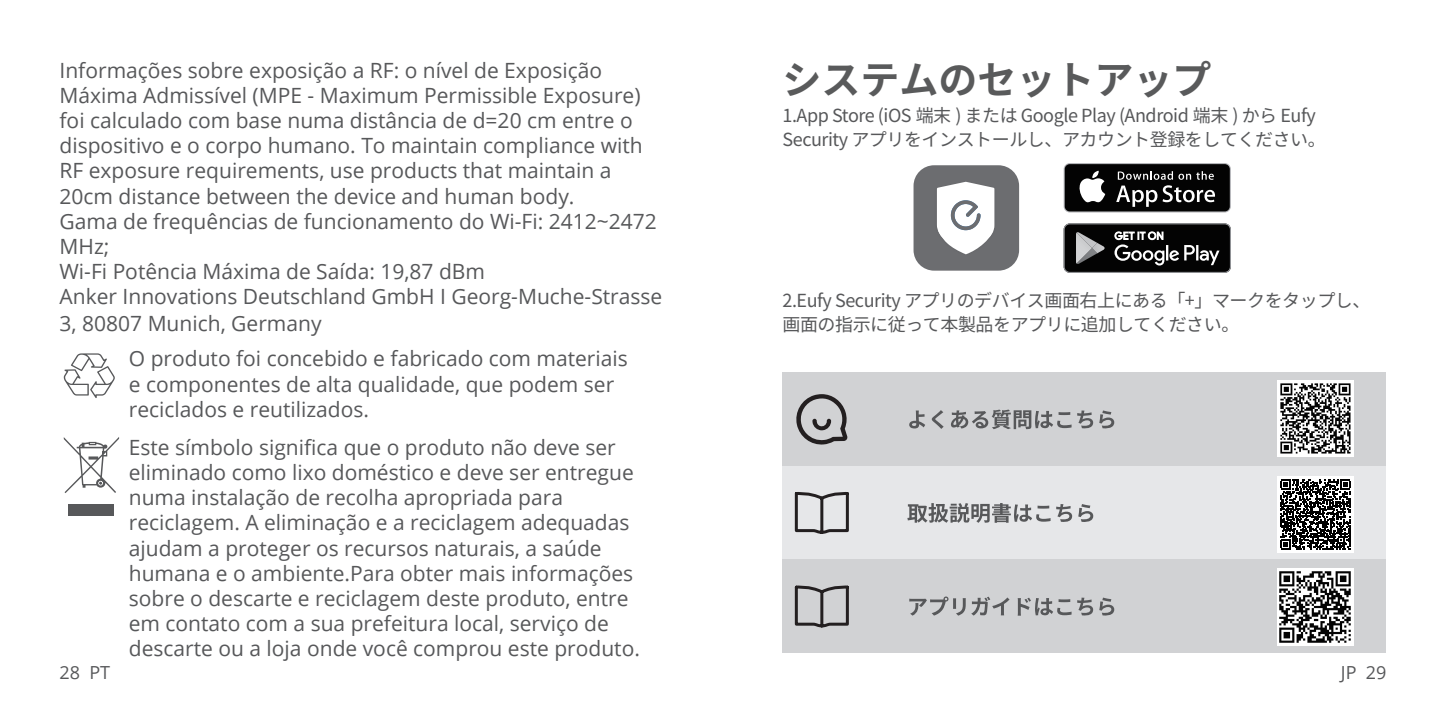
<style>
.page{position:relative;width:1446px;height:723px;background:#fff}
.page>*{position:absolute;margin:0;border:0;box-sizing:border-box;transform-origin:0 0}
.t1{font:700 39px "Noto Sans JP";color:#595a5b}
.t2{font:21px/25.2px "Open Sans";color:#57585a}
.t3{font:18px/24px "Noto Sans JP";letter-spacing:-.025em;color:#57585a}
.t4{font:18px "Open Sans";color:#57585a}
</style>
<div class="page">
<svg style="left:64px;top:353px;width:51px;height:45px"></svg>
<svg style="left:64px;top:437px;width:55px;height:56px"></svg>
<div style="left:69px;top:505px;width:45px;height:11px;background:#57585a"></div>
<svg style="left:1063px;top:163px;width:168px;height:49px"></svg>
<div style="left:1065px;top:164px;width:165px;height:47px;background:#030303;border-radius:5px"></div>
<svg style="left:1079px;top:171px;width:26px;height:31px"></svg>
<svg style="left:1116px;top:171px;width:99px;height:36px"></svg>
<svg style="left:1063px;top:223px;width:168px;height:50px;background:#313131"></svg>
<svg style="left:913px;top:165px;width:106px;height:106px"></svg>
<div style="left:782px;top:372px;width:604px;height:94px;background:#d1d2d4"></div>
<div style="left:782px;top:466px;width:604px;height:94px;background:#e6e7e9"></div>
<div style="left:782px;top:560px;width:604px;height:93px;background:#d1d2d4"></div>
<svg style="left:796px;top:394px;width:52px;height:51px"></svg>
<svg style="left:909px;top:410px;width:16px;height:18px"></svg>
<svg style="left:931px;top:410px;width:12px;height:19px"></svg>
<svg style="left:951px;top:409px;width:120px;height:20px"></svg>
<svg style="left:1077px;top:410px;width:16px;height:19px"></svg>
<svg style="left:1099px;top:410px;width:15px;height:19px"></svg>
<svg style="left:794px;top:492px;width:55px;height:42px"></svg>
<svg style="left:907px;top:503px;width:143px;height:20px"></svg>
<svg style="left:1056px;top:504px;width:16px;height:18px"></svg>
<svg style="left:1078px;top:504px;width:15px;height:18px"></svg>
<svg style="left:794px;top:585px;width:55px;height:43px"></svg>
<svg style="left:909px;top:596px;width:100px;height:19px"></svg>
<svg style="left:1017px;top:598px;width:54px;height:18px"></svg>
<svg style="left:1077px;top:598px;width:16px;height:18px"></svg>
<svg style="left:1099px;top:597px;width:15px;height:19px"></svg>
<img style="left:1277px;top:380px;width:77px;height:77px">
<img style="left:1277px;top:569px;width:76px;height:76px">
<div style="left:1277px;top:476px;width:77px;height:77px;background:#fff"></div>
<svg style="left:1280px;top:479px;width:70px;height:70px"></svg>
<p class="t2" style="left:60px;top:57px;width:604px">Informações sobre exposição a RF: o nível de Exposição Máxima Admissível (MPE - Maximum Permissible Exposure) foi calculado com base numa distância de d=20 cm entre o dispositivo e o corpo humano. To maintain compliance with RF exposure requirements, use products that maintain a 20cm distance between the device and human body.<br>Gama de frequências de funcionamento do Wi-Fi: 2412~2472<br>MHz;<br>Wi-Fi Potência Máxima de Saída: 19,87 dBm<br>Anker Innovations Deutschland GmbH I Georg-Muche-Strasse 3, 80807 Munich, Germany</p>
<p class="t2" style="left:129px;top:346px;width:500px">O produto foi concebido e fabricado com materiais e componentes de alta qualidade, que podem ser reciclados e reutilizados.</p>
<p class="t2" style="left:129px;top:434px;width:513px">Este símbolo significa que o produto não deve ser eliminado como lixo doméstico e deve ser entregue numa instalação de recolha apropriada para reciclagem. A eliminação e a reciclagem adequadas ajudam a proteger os recursos naturais, a saúde humana e o ambiente.Para obter mais informações sobre o descarte e reciclagem deste produto, entre em contato com a sua prefeitura local, serviço de descarte ou a loja onde você comprou este produto.</p>
<h1 class="t1" style="left:782px;top:58px;width:430px">システムのセットアップ</h1>
<p class="t3" style="left:782px;top:104px;width:545px">1.App Store (iOS 端末 ) または Google Play (Android 端末 ) から Eufy<br>Security アプリをインストールし、アカウント登録をしてください。</p>
<p class="t3" style="left:782px;top:288px;width:589px">2.Eufy Security アプリのデバイス画面右上にある「+」マークをタップし、画面の指示に従って本製品をアプリに追加してください。</p>
<p class="t4" style="left:60px;top:660px;width:52px">28 PT</p>
<p class="t4" style="left:1341px;top:660px;width:47px">JP 29</p>
</div>
